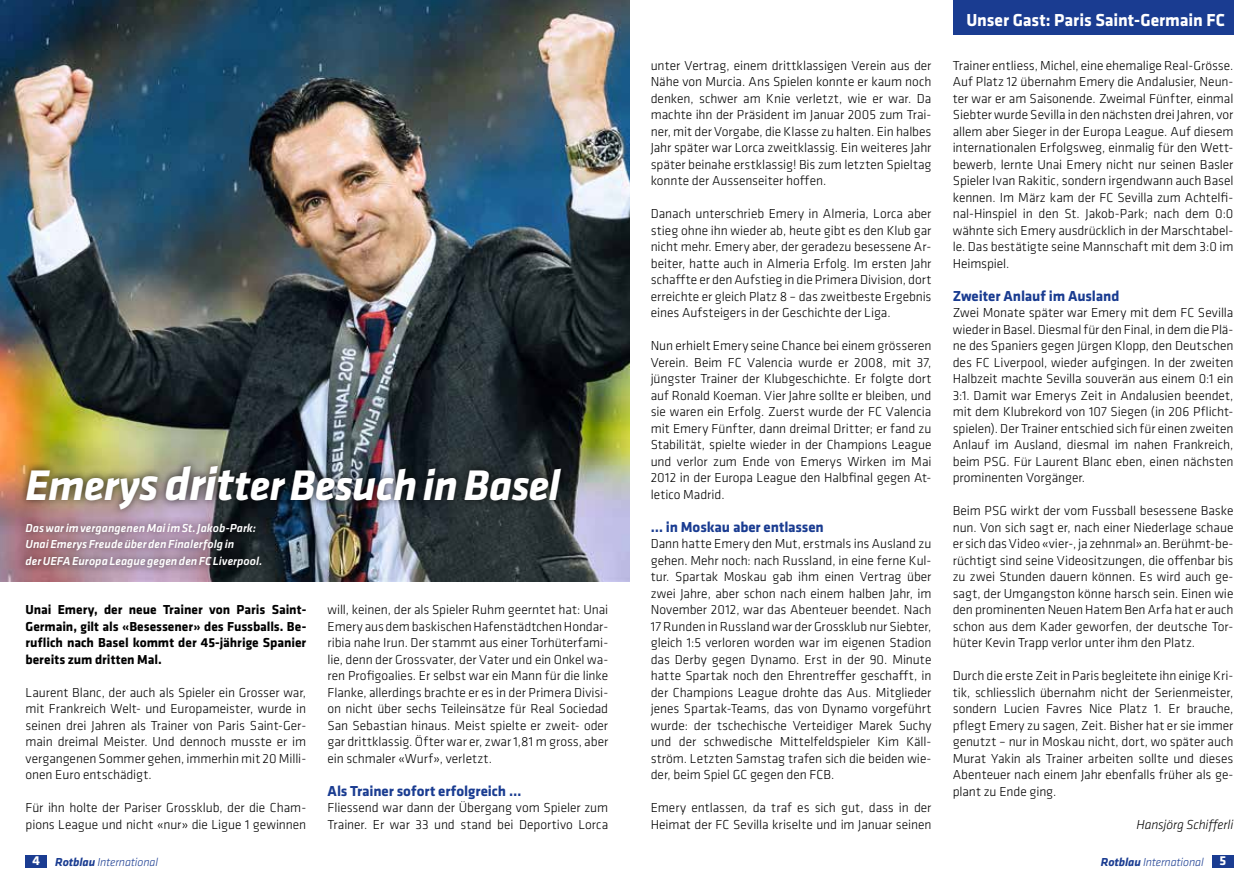
<style>
.page{position:relative;width:1259px;height:893px;background:#fff}
.page>*{position:absolute;margin:0;border:0;box-sizing:border-box;transform-origin:0 0}
.t1{font:italic 700 44.4px "Klavika";letter-spacing:-.02em;color:#fff}
.t2{font:700 18px "Klavika";letter-spacing:-.005em;color:#fff}
.t3{font:700 15px "Klavika";letter-spacing:-.01em;color:#1a3c91}
.t4{font:300 13.5px/16.5px "Klavika";letter-spacing:-.005em;color:#000;text-align:justify}
.t5{font:700 13.5px/16.5px "Klavika";letter-spacing:-.005em;color:#000;text-align:justify}
.t6{font:italic 300 13.5px "Klavika";letter-spacing:-.01em;color:#000}
.t7{font:italic 500 12px/16.5px "Klavika";letter-spacing:.005em;color:#fff}
.t8{font:italic 300 12px "Klavika";letter-spacing:-.01em;color:#1a3c91}
.s1{font-size:48px}
.s2{font-weight:700;font-style:normal;font-size:13.5px;color:#fff}
.s3{font-weight:700}
</style>
<div class="page">
<img style="left:0;top:0;width:629px;height:581px">
<div style="left:1212px;top:855px;width:21px;height:12px;background:#1a3c91"></div>
<div style="left:26px;top:855px;width:21px;height:12px;background:#1a3c91"></div>
<div style="left:18px;top:457px;width:551px;height:59px;background:#000;opacity:.75"></div>
<div style="left:952px;top:0;width:281px;height:34px;background:#1a3c91"></div>
<div style="left:17px;top:515px;width:253px;height:61px;background:#000;opacity:.75"></div>
<h1 class="t1" style="left:26px;top:453px;width:536px">Emery<span class="s1">s drit</span>ter Besuch in Basel</h1>
<p class="t7" style="left:26px;top:519px;width:238px">Das war im vergangenen Mai im St. Jakob-Park:<br>Unai Emerys Freude über den Finalerfolg in<br>der UEFA Europa League gegen den FC Liverpool.</p>
<p class="t5" style="left:26px;top:601px;width:282px">Unai Emery, der neue Trainer von Paris Saint-Germain, gilt als «Besessener» des Fussballs. Be&shy;ruflich nach Basel kommt der 45-jährige Spanier bereits zum dritten Mal.</p>
<p class="t4" style="left:26px;top:684px;width:282px">Laurent Blanc, der auch als Spieler ein Grosser war, mit Frankreich Welt- und Europameister, wurde in seinen drei Jahren als Trainer von Paris Saint-Ger&shy;main dreimal Meister. Und dennoch musste er im vergangenen Sommer gehen, immerhin mit 20 Milli&shy;onen Euro entschädigt.</p>
<p class="t4" style="left:26px;top:799px;width:282px">Für ihn holte der Pariser Grossklub, der die Cham&shy;pions League und nicht «nur» die Ligue 1 gewinnen</p>
<p class="t4" style="left:327px;top:601px;width:282px">will, keinen, der als Spieler Ruhm geerntet hat: Unai Emery aus dem baskischen Hafenstädtchen Hondar&shy;ribia nahe Irun. Der stammt aus einer Torhüterfami&shy;lie, denn der Grossvater, der Vater und ein Onkel wa&shy;ren Profigoalies. Er selbst war ein Mann für die linke Flanke, allerdings brachte er es in der Primera Divisi&shy;on nicht über sechs Teileinsätze für Real Sociedad San Sebastian hinaus. Meist spielte er zweit- oder gar drittklassig. Öfter war er, zwar 1,81 m gross, aber ein schmaler «Wurf», verletzt.</p>
<p class="t3" style="left:327px;top:780px;width:195px">Als Trainer sofort erfolgreich …</p>
<p class="t4" style="left:327px;top:799px;width:282px">Fliessend war dann der Übergang vom Spieler zum<br>Trainer. Er war 33 und stand bei Deportivo Lorca</p>
<p class="t4" style="left:651px;top:57px;width:282px">unter Vertrag, einem drittklassigen Verein aus der Nähe von Murcia. Ans Spielen konnte er kaum noch denken, schwer am Knie verletzt, wie er war. Da machte ihn der Präsident im Januar 2005 zum Trai&shy;ner, mit der Vorgabe, die Klasse zu halten. Ein halbes Jahr später war Lorca zweitklassig. Ein weiteres Jahr später beinahe erstklassig! Bis zum letzten Spieltag konnte der Aussenseiter hoffen.</p>
<p class="t4" style="left:651px;top:205px;width:282px">Danach unterschrieb Emery in Almeria, Lorca aber stieg ohne ihn wieder ab, heute gibt es den Klub gar nicht mehr. Emery aber, der geradezu besessene Ar&shy;beiter, hatte auch in Almeria Erfolg. Im ersten Jahr schaffte er den Aufstieg in die Primera Division, dort erreichte er gleich Platz 8 – das zweitbeste Ergebnis eines Aufsteigers in der Geschichte der Liga.</p>
<p class="t4" style="left:651px;top:337px;width:282px">Nun erhielt Emery seine Chance bei einem grösseren Verein. Beim FC Valencia wurde er 2008, mit 37, jüngster Trainer der Klubgeschichte. Er folgte dort auf Ronald Koeman. Vier Jahre sollte er bleiben, und sie waren ein Erfolg. Zuerst wurde der FC Valencia mit Emery Fünfter, dann dreimal Dritter; er fand zu Stabilität, spielte wieder in der Champions League und verlor zum Ende von Emerys Wirken im Mai 2012 in der Europa League den Halbfinal gegen At&shy;letico Madrid.</p>
<p class="t3" style="left:651px;top:516px;width:175px">… in Moskau aber entlassen</p>
<p class="t4" style="left:651px;top:535px;width:282px">Dann hatte Emery den Mut, erstmals ins Ausland zu gehen. Mehr noch: nach Russland, in eine ferne Kul&shy;tur. Spartak Moskau gab ihm einen Vertrag über zwei Jahre, aber schon nach einem halben Jahr, im November 2012, war das Abenteuer beendet. Nach 17 Runden in Russland war der Grossklub nur Siebter, gleich 1:5 verloren worden war im eigenen Stadion das Derby gegen Dynamo. Erst in der 90. Minute hatte Spartak noch den Ehrentreffer geschafft, in der Champions League drohte das Aus. Mitglieder jenes Spartak-Teams, das von Dynamo vorgeführt wurde: der tschechische Verteidiger Marek Suchy und der schwedische Mittelfeldspieler Kim Käll&shy;ström. Letzten Samstag trafen sich die beiden wie&shy;der, beim Spiel GC gegen den FCB.</p>
<p class="t4" style="left:651px;top:799px;width:282px">Emery entlassen, da traf es sich gut, dass in der<br>Heimat der FC Sevilla kriselte und im Januar seinen</p>
<h2 class="t2" style="left:966px;top:7px;width:260px">Unser Gast: Paris Saint-Germain FC</h2>
<p class="t4" style="left:952px;top:57px;width:282px">Trainer entliess, Michel, eine ehemalige Real-Grösse.<br>Auf Platz 12 übernahm Emery die Andalusier, Neun&shy;ter war er am Saisonende. Zweimal Fünfter, einmal Siebter wurde Sevilla in den nächsten drei Jahren, vor allem aber Sieger in der Europa League. Auf diesem internationalen Erfolgsweg, einmalig für den Wett&shy;bewerb, lernte Unai Emery nicht nur seinen Basler Spieler Ivan Rakitic, sondern irgendwann auch Basel kennen. Im März kam der FC Sevilla zum Achtelfi&shy;nal-Hinspiel in den St. Jakob-Park; nach dem 0:0 wähnte sich Emery ausdrücklich in der Marschtabel&shy;le. Das bestätigte seine Mannschaft mit dem 3:0 im Heimspiel.</p>
<p class="t3" style="left:952px;top:285px;width:168px">Zweiter Anlauf im Ausland</p>
<p class="t4" style="left:952px;top:304px;width:282px">Zwei Monate später war Emery mit dem FC Sevilla wieder in Basel. Diesmal für den Final, in dem die Plä&shy;ne des Spaniers gegen Jürgen Klopp, den Deutschen des FC Liverpool, wieder aufgingen. In der zweiten Halbzeit machte Sevilla souverän aus einem 0:1 ein 3:1. Damit war Emerys Zeit in Andalusien beendet, mit dem Klubrekord von 107 Siegen (in 206 Pflicht&shy;spielen). Der Trainer entschied sich für einen zweiten Anlauf im Ausland, diesmal im nahen Frankreich, beim PSG. Für Laurent Blanc eben, einen nächsten prominenten Vorgänger.</p>
<p class="t4" style="left:952px;top:502px;width:282px">Beim PSG wirkt der vom Fussball besessene Baske nun. Von sich sagt er, nach einer Niederlage schaue er sich das Video «vier-, ja zehnmal» an. Berühmt-be&shy;rüchtigt sind seine Videositzungen, die offenbar bis zu zwei Stunden dauern können. Es wird auch ge&shy;sagt, der Umgangston könne harsch sein. Einen wie den prominenten Neuen Hatem Ben Arfa hat er auch schon aus dem Kader geworfen, der deutsche Tor&shy;hüter Kevin Trapp verlor unter ihm den Platz.</p>
<p class="t4" style="left:952px;top:667px;width:282px">Durch die erste Zeit in Paris begleitete ihn einige Kri&shy;tik, schliesslich übernahm nicht der Serienmeister, sondern Lucien Favres Nice Platz 1. Er brauche, pflegt Emery zu sagen, Zeit. Bisher hat er sie immer genutzt – nur in Moskau nicht, dort, wo später auch Murat Yakin als Trainer arbeiten sollte und dieses Abenteuer nach einem Jahr ebenfalls früher als ge&shy;plant zu Ende ging.</p>
<p class="t6" style="left:1136px;top:816px;width:98px">Hansjörg Schifferli</p>
<p class="t8" style="left:32px;top:855px;width:127px"><span class="s2">4</span> <span class="s3">Rotblau</span> International</p>
<p class="t8" style="left:1101px;top:855px;width:127px"><span class="s3">Rotblau</span> International <span class="s2">5</span></p>
</div>
